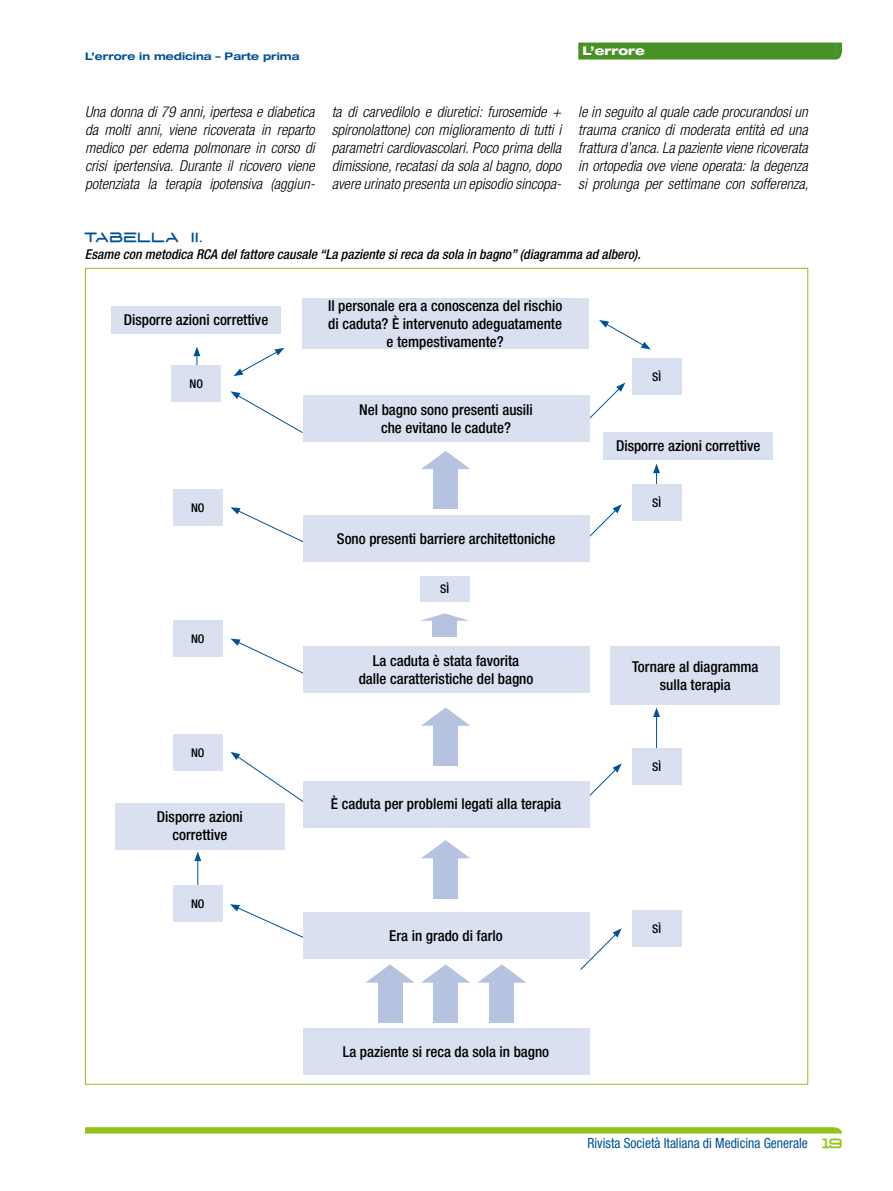
<style>
.page{position:relative;width:893px;height:1191px;background:#fff}
.page>*{position:absolute;margin:0;border:0;box-sizing:border-box;transform-origin:0 0}
.t1{font:italic 300 condensed 15px/18px "Helvetica Neue LT Std";color:#000;text-align:justify}
.t2{font:500 condensed 15px/18px "Helvetica Neue LT Std";color:#000;text-align:center}
.t3{font:condensed 14.1px "Helvetica Neue LT Std";color:#005296;scale:.96 1}
.t4{font:italic 500 condensed 13.5px "Helvetica Neue LT Std";color:#000}
.t5{font:13.5px "D3 Euronism Bold";letter-spacing:.12em;color:#005296}
.t6{font:500 condensed 12px "Helvetica Neue LT Std";color:#000}
.t7{font:800 expanded 12px "Helvetica Neue LT Std";color:#fff}
.t8{font:700 expanded 10.5px "Helvetica Neue LT Std";color:#005296}
.s1{font-family:"D3 Euronism Bold";font-stretch:normal;font-size:13.5px;color:#94c11a}
</style>
<div class="page">
<svg style="left:836px;top:43px;width:6px;height:17px"></svg>
<div style="left:578px;top:43px;width:258px;height:17px;background:#489225"></div>
<svg style="left:85px;top:1127px;width:757px;height:6px;background:#97c221"></svg>
<div style="left:85px;top:268px;width:723px;height:816px;background:#fff;border:1px solid #94c11a"></div>
<svg style="left:589px;top:382px;width:36px;height:43px"></svg>
<hr style="left:197px;top:858px;width:1px;height:40px;background:#005296">
<svg style="left:194px;top:851px;width:7px;height:10px"></svg>
<hr style="left:656px;top:714px;width:1px;height:40px;background:#005296">
<svg style="left:653px;top:707px;width:7px;height:10px"></svg>
<hr style="left:656px;top:471px;width:1px;height:39px;background:#005296">
<svg style="left:653px;top:463px;width:7px;height:10px"></svg>
<hr style="left:197px;top:354px;width:1px;height:39px;background:#005296">
<svg style="left:193px;top:347px;width:7px;height:9px"></svg>
<svg style="left:233px;top:348px;width:51px;height:28px"></svg>
<svg style="left:589px;top:504px;width:33px;height:42px"></svg>
<svg style="left:589px;top:763px;width:33px;height:43px"></svg>
<svg style="left:230px;top:904px;width:73px;height:34px"></svg>
<svg style="left:230px;top:752px;width:111px;height:76px"></svg>
<svg style="left:230px;top:638px;width:73px;height:36px"></svg>
<svg style="left:230px;top:507px;width:73px;height:36px"></svg>
<svg style="left:230px;top:391px;width:73px;height:42px"></svg>
<svg style="left:580px;top:928px;width:42px;height:42px"></svg>
<div style="left:111px;top:306px;width:170px;height:28px;background:#d9e0f0"></div>
<div style="left:604px;top:432px;width:169px;height:28px;background:#d9e0f0"></div>
<div style="left:611px;top:646px;width:169px;height:59px;background:#d9e0f0"></div>
<div style="left:115px;top:802px;width:170px;height:47px;background:#d9e0f0"></div>
<div style="left:303px;top:515px;width:286px;height:47px;background:#d9e0f0"></div>
<div style="left:303px;top:395px;width:286px;height:47px;background:#d9e0f0"></div>
<div style="left:302px;top:298px;width:286px;height:51px;background:#d9e0f0"></div>
<div style="left:303px;top:646px;width:286px;height:47px;background:#d9e0f0"></div>
<div style="left:303px;top:780px;width:286px;height:47px;background:#d9e0f0"></div>
<div style="left:303px;top:912px;width:286px;height:47px;background:#d9e0f0"></div>
<div style="left:303px;top:1028px;width:286px;height:47px;background:#d9e0f0"></div>
<div style="left:632px;top:359px;width:49px;height:36px;background:#d9e0f0"></div>
<div style="left:632px;top:485px;width:49px;height:36px;background:#d9e0f0"></div>
<div style="left:632px;top:748px;width:49px;height:36px;background:#d9e0f0"></div>
<div style="left:632px;top:910px;width:49px;height:36px;background:#d9e0f0"></div>
<div style="left:173px;top:885px;width:49px;height:36px;background:#d9e0f0"></div>
<div style="left:173px;top:734px;width:49px;height:36px;background:#d9e0f0"></div>
<div style="left:173px;top:620px;width:49px;height:36px;background:#d9e0f0"></div>
<div style="left:173px;top:489px;width:49px;height:36px;background:#d9e0f0"></div>
<div style="left:172px;top:366px;width:49px;height:36px;background:#d9e0f0"></div>
<div style="left:378px;top:980px;width:24px;height:42px;background:#b5c2e0"></div>
<svg style="left:366px;top:964px;width:48px;height:18px"></svg>
<div style="left:490px;top:980px;width:24px;height:42px;background:#b5c2e0"></div>
<svg style="left:478px;top:964px;width:48px;height:18px"></svg>
<div style="left:434px;top:980px;width:24px;height:42px;background:#b5c2e0"></div>
<svg style="left:422px;top:964px;width:47px;height:18px"></svg>
<div style="left:434px;top:856px;width:24px;height:42px;background:#b5c2e0"></div>
<svg style="left:422px;top:840px;width:48px;height:18px"></svg>
<div style="left:434px;top:723px;width:24px;height:43px;background:#b5c2e0"></div>
<svg style="left:422px;top:707px;width:47px;height:18px"></svg>
<div style="left:434px;top:467px;width:24px;height:42px;background:#b5c2e0"></div>
<svg style="left:421px;top:451px;width:49px;height:18px"></svg>
<div style="left:433px;top:620px;width:24px;height:17px;background:#b5c2e0"></div>
<svg style="left:420px;top:613px;width:49px;height:8px"></svg>
<div style="left:420px;top:576px;width:49px;height:25px;background:#d9e0f0"></div>
<svg style="left:599px;top:320px;width:52px;height:29px"></svg>
<p class="t8" style="left:85px;top:49px;width:216px">L’errore in medicina – Parte prima</p>
<p class="t7" style="left:583px;top:43px;width:64px">L’errore</p>
<p class="t1" style="left:85px;top:103px;width:231px">Una donna di 79 anni, ipertesa e diabetica da molti anni, viene ricoverata in reparto medico per edema polmonare in corso di crisi ipertensiva. Durante il ricovero viene potenziata la terapia ipotensiva (aggiun-</p>
<p class="t1" style="left:332px;top:103px;width:231px">ta di carvedilolo e diuretici: furosemide + spironolattone) con miglioramento di tutti i parametri cardiovascolari. Poco prima della dimissione, recatasi da sola al bagno, dopo avere urinato presenta un episodio sincopa-</p>
<p class="t1" style="left:578px;top:103px;width:232px">le in seguito al quale cade procurandosi un trauma cranico di moderata entità ed una frattura d’anca. La paziente viene ricoverata in ortopedia ove viene operata: la degenza si prolunga per settimane con sofferenza,</p>
<p class="t5" style="left:85px;top:232px;width:119px">TABELLA II.</p>
<p class="t4" style="left:85px;top:247px;width:557px">Esame con metodica RCA del fattore causale “La paziente si reca da sola in bagno” (diagramma ad albero).</p>
<p class="t2" style="left:124px;top:311px;width:146px">Disporre azioni correttive</p>
<p class="t6" style="left:190px;top:377px;width:15px">NO</p>
<p class="t6" style="left:191px;top:500px;width:15px">NO</p>
<p class="t6" style="left:191px;top:631px;width:15px">NO</p>
<p class="t6" style="left:191px;top:745px;width:15px">NO</p>
<p class="t2" style="left:157px;top:808px;width:87px">Disporre azioni correttive</p>
<p class="t6" style="left:191px;top:896px;width:15px">NO</p>
<p class="t2" style="left:328px;top:296px;width:236px">Il personale era a conoscenza del rischio di caduta? è intervenuto adeguatamente e tempestivamente?</p>
<p class="t2" style="left:359px;top:401px;width:175px">Nel bagno sono presenti ausili che evitano le cadute?</p>
<p class="t2" style="left:337px;top:529px;width:220px">Sono presenti barriere architettoniche</p>
<p class="t6" style="left:440px;top:581px;width:10px">Sì</p>
<p class="t2" style="left:359px;top:652px;width:176px">La caduta è stata favorita dalle caratteristiche del bagno</p>
<p class="t2" style="left:331px;top:795px;width:232px">È caduta per problemi legati alla terapia</p>
<p class="t6" style="left:652px;top:370px;width:10px">Sì</p>
<p class="t2" style="left:616px;top:437px;width:146px">Disporre azioni correttive</p>
<p class="t6" style="left:652px;top:496px;width:10px">Sì</p>
<p class="t2" style="left:632px;top:657px;width:128px">Tornare al diagramma sulla terapia</p>
<p class="t6" style="left:652px;top:759px;width:10px">Sì</p>
<p class="t2" style="left:389px;top:926px;width:115px">Era in grado di farlo</p>
<p class="t6" style="left:652px;top:921px;width:10px">Sì</p>
<p class="t2" style="left:343px;top:1042px;width:208px">La paziente si reca da sola in bagno</p>
<p class="t3" style="left:587px;top:1134px;width:266px">Rivista Società Italiana di Medicina Generale <span class="s1">19</span></p>
</div>
